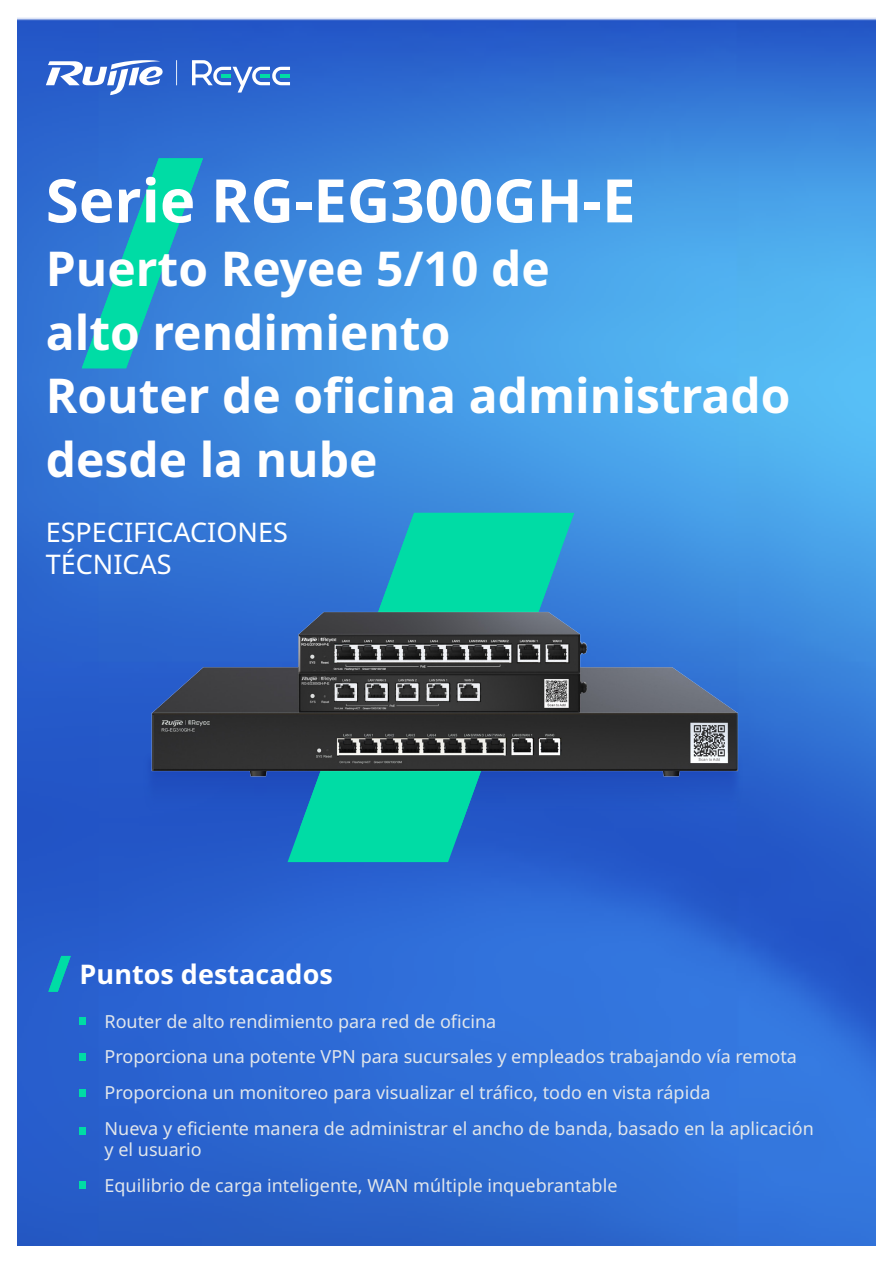
<style>
.page{position:relative;width:893px;height:1263px;background:#fff}
.page>*{position:absolute;margin:0;border:0;box-sizing:border-box;transform-origin:0 0}
.t1{font:700 60px "Noto Sans";color:#fff}
.t2{font:700 48px/63.6px "Noto Sans";color:#fff}
.t3{font:27px/32.4px "Noto Sans";color:#fff}
.t4{font:700 27px "Noto Sans";color:#fff}
.t5{font:18px/35.8px "Noto Sans";color:#e1e6eb}
</style>
<div class="page">
<img style="left:17px;top:17px;width:859px;height:1229px">
<svg style="left:82px;top:158px;width:121px;height:210px;background:#219dc4"></svg>
<svg style="left:48px;top:956px;width:23px;height:36px"></svg>
<div style="left:80px;top:1017px;width:6px;height:7px;background:#00dca5"></div>
<div style="left:80px;top:1053px;width:6px;height:8px;background:#00dca5"></div>
<div style="left:80px;top:1089px;width:6px;height:8px;background:#00dca5"></div>
<div style="left:80px;top:1127px;width:6px;height:8px;background:#00dca5"></div>
<div style="left:80px;top:1182px;width:6px;height:7px;background:#00dca5"></div>
<img style="left:97px;top:706px;width:693px;height:183px">
<svg style="left:288px;top:513px;width:286px;height:349px;background:#1796bb"></svg>
<svg style="left:300px;top:513px;width:260px;height:316px;background:#12b0b5"></svg>
<img style="left:147px;top:598px;width:598px;height:185px">
<svg style="left:192px;top:60px;width:98px;height:33px"></svg>
<svg style="left:46px;top:60px;width:117px;height:35px"></svg>
<svg style="left:176px;top:60px;width:1px;height:25px"></svg>
<p class="t1" style="left:46px;top:158px;width:591px">Serie RG-EG300GH-E</p>
<p class="t2" style="left:46px;top:238px;width:746px">Puerto Reyee 5/10 de<br>alto rendimiento<br>Router de oficina administrado desde la nube</p>
<p class="t3" style="left:46px;top:516px;width:244px">ESPECIFICACIONES<br>TÉCNICAS</p>
<p class="t4" style="left:80px;top:955px;width:255px">Puntos destacados</p>
<p class="t5" style="left:105px;top:1003px;width:711px">Router de alto rendimiento para red de oficina<br>Proporciona una potente VPN para sucursales y empleados trabajando vía remota Proporciona un monitoreo para visualizar el tráfico, todo en vista rápida<br>Nueva y eficiente manera de administrar el ancho de banda, basado en la aplicación</p>
<p class="t5" style="left:105px;top:1132px;width:514px">y el usuario<br>Equilibrio de carga inteligente, WAN múltiple inquebrantable</p>
</div>
